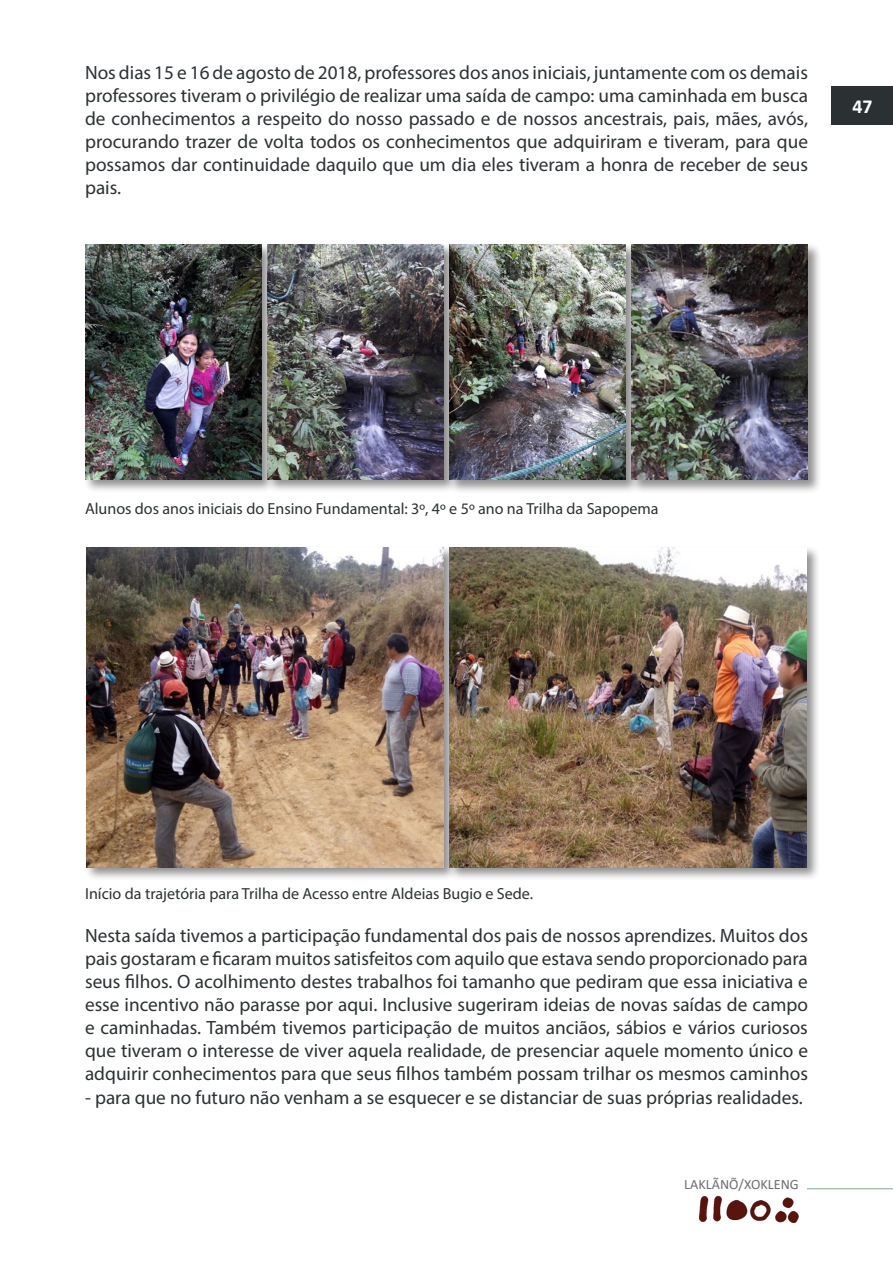
<style>
.page{position:relative;width:893px;height:1263px;background:#fff}
.page>*{position:absolute;margin:0;border:0;box-sizing:border-box;transform-origin:0 0}
.t1{font:700 19.95px "Calibri";color:#fff}
.Heading_1{font:19.2px/23.1px "Myriad Pro";color:#2b3133;text-align:justify}
.Heading_1-2{font:16.05px "Myriad Pro";color:#2b3133}
.t2{font:14.25px "Calibri";color:#6c6d70}
</style>
<div class="page">
<hr style="left:807px;top:1188px;width:86px;height:1px;background:#a5c5af">
<img style="left:699px;top:1196px;width:100px;height:27px">
<div style="left:832px;top:86px;width:61px;height:39px;background:#2b3133"></div>
<div style="left:83px;top:242px;width:193px;height:251px;background:#231f20;opacity:.5"></div>
<img style="left:85px;top:244px;width:176px;height:235px">
<div style="left:265px;top:242px;width:193px;height:252px;background:#231f20;opacity:.5"></div>
<img style="left:267px;top:244px;width:177px;height:235px">
<div style="left:447px;top:242px;width:193px;height:252px;background:#231f20;opacity:.5"></div>
<img style="left:449px;top:244px;width:177px;height:236px">
<div style="left:629px;top:242px;width:193px;height:252px;background:#231f20;opacity:.5"></div>
<img style="left:631px;top:245px;width:177px;height:235px">
<div style="left:84px;top:545px;width:374px;height:336px;background:#231f20;opacity:.5"></div>
<img style="left:86px;top:548px;width:358px;height:319px">
<div style="left:447px;top:545px;width:374px;height:336px;background:#231f20;opacity:.5"></div>
<img style="left:449px;top:548px;width:358px;height:319px">
<p class="Heading_1" style="left:85px;top:61px;width:724px">Nos dias 15 e 16 de agosto de 2018, professores dos anos iniciais, juntamente com os demais professores tiveram o privilégio de realizar uma saída de campo: uma caminhada em busca de conhecimentos a respeito do nosso passado e de nossos ancestrais, pais, mães, avós, procurando trazer de volta todos os conhecimentos que adquiriram e tiveram, para que possamos dar continuidade daquilo que um dia eles tiveram a honra de receber de seus pais.</p>
<p class="t1" style="left:852px;top:92px;width:22px">47</p>
<p class="Heading_1-2" style="left:85px;top:499px;width:575px">Alunos dos anos iniciais do Ensino Fundamental: 3º, 4º e 5º ano na Trilha da Sapopema</p>
<p class="Heading_1-2" style="left:85px;top:884px;width:449px">Início da trajetória para Trilha de Acesso entre Aldeias Bugio e Sede.</p>
<p class="Heading_1" style="left:85px;top:923px;width:724px">Nesta saída tivemos a participação fundamental dos pais de nossos aprendizes. Muitos dos pais gostaram e ficaram muitos satisfeitos com aquilo que estava sendo proporcionado para seus filhos. O acolhimento destes trabalhos foi tamanho que pediram que essa iniciativa e esse incentivo não parasse por aqui. Inclusive sugeriram ideias de novas saídas de campo e caminhadas. Também tivemos participação de muitos anciãos, sábios e vários curiosos que tiveram o interesse de viver aquela realidade, de presenciar aquele momento único e adquirir conhecimentos para que seus filhos também possam trilhar os mesmos caminhos</p>
<p class="Heading_1" style="left:85px;top:1085px;width:719px">- para que no futuro não venham a se esquecer e se distanciar de suas próprias realidades.</p>
<p class="t2" style="left:684px;top:1174px;width:116px">LAKLÃNÕ/XOKLENG</p>
</div>
